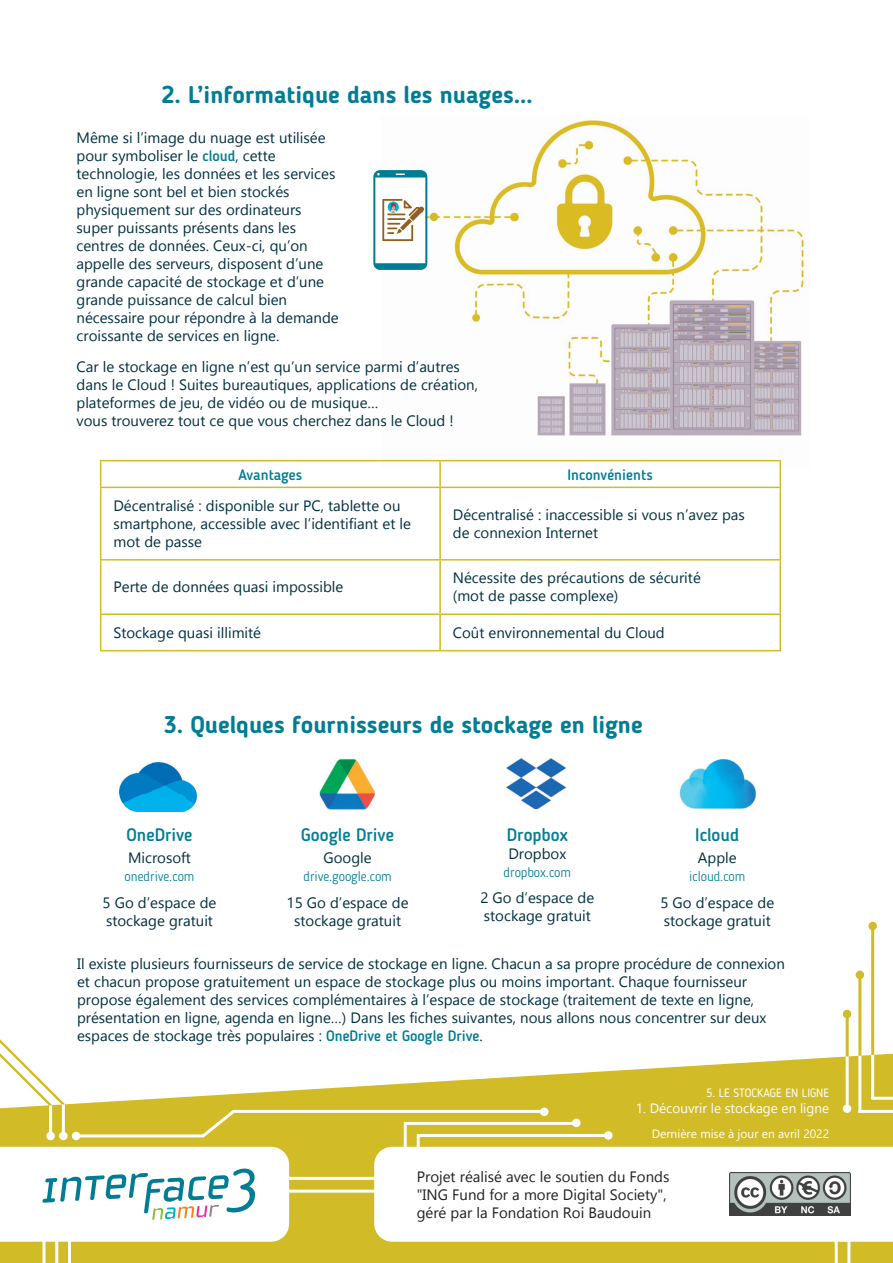
<style>
.page{position:relative;width:893px;height:1263px;background:#fff}
.page>*{position:absolute;margin:0;border:0;box-sizing:border-box;transform-origin:0 0}
.Titres{font:700 24px "Blogger Sans";color:#007d94}
.Paragraphe{font:500 18px "Blogger Sans";color:#007d94}
.Paragraphe-2{font:15px/18px "Gadugi";color:#002f41}
.t1{font:15px/18px "Gadugi";color:#231f20}
.Paragraphe-3{font:500 15px "Blogger Sans";color:#007d94}
.Paragraphe-4{font:300 13.5px "Blogger Sans";color:#007d94}
.t2{font:13.5px "Gadugi";color:#fff}
.t3{font:12px "Gadugi";color:#fff}
.t4{font:12px "Blogger Sans";color:#fff}
.s1{font-family:"Blogger Sans";font-weight:500;color:#007d94}
</style>
<div class="page">
<img style="left:381px;top:118px;width:425px;height:349px">
<div style="left:430px;top:213px;width:8px;height:8px;background:#d1bb26;border-radius:50%"></div>
<hr style="left:100px;top:460px;width:340px;height:1px;background:#d1bb26">
<svg style="left:100px;top:461px;width:1px;height:26px"></svg>
<hr style="left:100px;top:559px;width:340px;height:1px;background:#d1bb26">
<hr style="left:100px;top:613px;width:340px;height:2px;background:#d1bb26">
<hr style="left:440px;top:460px;width:341px;height:1px;background:#d1bb26">
<hr style="left:439px;top:461px;width:2px;height:26px;background:#d1bb26">
<hr style="left:779px;top:461px;width:2px;height:26px;background:#d1bb26">
<hr style="left:440px;top:559px;width:341px;height:1px;background:#d1bb26">
<hr style="left:440px;top:613px;width:341px;height:2px;background:#d1bb26">
<hr style="left:100px;top:487px;width:340px;height:1px;background:#d1bb26">
<hr style="left:100px;top:488px;width:1px;height:71px;background:#d1bb26">
<hr style="left:440px;top:487px;width:341px;height:1px;background:#d1bb26">
<hr style="left:439px;top:488px;width:2px;height:71px;background:#d1bb26">
<hr style="left:779px;top:488px;width:2px;height:71px;background:#d1bb26">
<hr style="left:100px;top:560px;width:1px;height:53px;background:#d1bb26">
<hr style="left:439px;top:560px;width:2px;height:53px;background:#d1bb26">
<hr style="left:779px;top:560px;width:2px;height:53px;background:#d1bb26">
<hr style="left:100px;top:615px;width:1px;height:35px;background:#d1bb26">
<hr style="left:439px;top:615px;width:2px;height:35px;background:#d1bb26">
<hr style="left:779px;top:615px;width:2px;height:35px;background:#d1bb26">
<hr style="left:100px;top:650px;width:340px;height:1px;background:#d1bb26">
<hr style="left:440px;top:650px;width:341px;height:1px;background:#d1bb26">
<img style="left:120px;top:762px;width:76px;height:49px">
<img style="left:679px;top:759px;width:77px;height:50px">
<img style="left:319px;top:758px;width:57px;height:51px">
<img style="left:506px;top:759px;width:61px;height:50px">
<svg style="left:373px;top:170px;width:54px;height:100px"></svg>
<svg style="left:0;top:1050px;width:893px;height:213px;fill:#d1bb26"></svg>
<svg style="left:374px;top:1147px;width:519px;height:95px"></svg>
<hr style="left:287px;top:1177px;width:96px;height:3px;background:#fff">
<hr style="left:287px;top:1189px;width:96px;height:3px;background:#fff">
<hr style="left:417px;top:1134px;width:3px;height:26px;background:#fff">
<hr style="left:417px;top:1134px;width:191px;height:3px;background:#fff">
<hr style="left:393px;top:1202px;width:33px;height:3px;background:#fff">
<hr style="left:393px;top:1215px;width:33px;height:3px;background:#fff">
<hr style="left:393px;top:1228px;width:33px;height:3px;background:#fff">
<hr style="left:835px;top:1239px;width:3px;height:24px;background:#fff">
<hr style="left:847px;top:1239px;width:3px;height:24px;background:#fff">
<div style="left:46px;top:1132px;width:9px;height:8px;background:#fff;border-radius:50%"></div>
<div style="left:59px;top:1132px;width:9px;height:8px;background:#fff;border-radius:50%"></div>
<hr style="left:49px;top:1104px;width:3px;height:31px;background:#fff">
<hr style="left:62px;top:1103px;width:3px;height:31px;background:#fff">
<hr style="left:55px;top:1232px;width:3px;height:31px;background:#fff">
<hr style="left:68px;top:1231px;width:3px;height:32px;background:#fff">
<hr style="left:43px;top:1231px;width:3px;height:32px;background:#fff">
<svg style="left:198px;top:1107px;width:40px;height:33px"></svg>
<hr style="left:76px;top:1134px;width:128px;height:3px;background:#fff">
<div style="left:72px;top:1132px;width:8px;height:8px;background:#fff;border-radius:50%"></div>
<svg style="left:0;top:1039px;width:65px;height:66px"></svg>
<hr style="left:233px;top:1110px;width:312px;height:3px;background:#fff">
<div style="left:540px;top:1107px;width:9px;height:9px;background:#fff;border-radius:50%"></div>
<hr style="left:871px;top:928px;width:3px;height:128px;background:#d1bb26">
<hr style="left:858px;top:973px;width:3px;height:84px;background:#d1bb26">
<hr style="left:846px;top:1015px;width:3px;height:42px;background:#d1bb26">
<hr style="left:846px;top:1056px;width:3px;height:55px;background:#fff">
<hr style="left:858px;top:1055px;width:3px;height:58px;background:#fff">
<hr style="left:871px;top:1055px;width:3px;height:44px;background:#fff">
<div style="left:843px;top:1104px;width:8px;height:9px;background:#fff;border-radius:50%"></div>
<hr style="left:858px;top:1110px;width:35px;height:3px;background:#fff">
<hr style="left:871px;top:1097px;width:22px;height:3px;background:#fff">
<div style="left:843px;top:1010px;width:8px;height:8px;background:#d1bb26;border-radius:50%"></div>
<div style="left:856px;top:970px;width:8px;height:9px;background:#d1bb26;border-radius:50%"></div>
<div style="left:868px;top:922px;width:9px;height:8px;background:#d1bb26;border-radius:50%"></div>
<img style="left:729px;top:1173px;width:121px;height:42px">
<svg style="left:0;top:1147px;width:289px;height:95px"></svg>
<hr style="left:404px;top:1122px;width:3px;height:27px;background:#fff">
<hr style="left:404px;top:1122px;width:172px;height:3px;background:#fff">
<div style="left:572px;top:1118px;width:9px;height:9px;background:#fff;border-radius:50%"></div>
<div style="left:604px;top:1131px;width:8px;height:9px;background:#fff;border-radius:50%"></div>
<p class="Titres" style="left:162px;top:80px;width:373px">2. L’informatique dans les nuages…</p>
<p class="Paragraphe-2" style="left:77px;top:128px;width:264px">Même si l’image du nuage est utilisée pour symboliser le <span class="s1">cloud</span>, cette technologie, les données et les services en ligne sont bel et bien stockés physiquement sur des ordinateurs super puissants présents dans les centres de données. Ceux-ci, qu’on appelle des serveurs, disposent d’une grande capacité de stockage et d’une grande puissance de calcul bien nécessaire pour répondre à la demande croissante de services en ligne.</p>
<p class="Paragraphe-2" style="left:77px;top:358px;width:403px">Car le stockage en ligne n’est qu’un service parmi d’autres dans le Cloud ! Suites bureautiques, applications de création, plateformes de jeu, de vidéo ou de musique…<br>vous trouverez tout ce que vous cherchez dans le Cloud !</p>
<p class="Paragraphe-3" style="left:239px;top:465px;width:65px">Avantages</p>
<p class="Paragraphe-3" style="left:568px;top:465px;width:87px">Inconvénients</p>
<p class="Paragraphe-2" style="left:113px;top:497px;width:299px">Décentralisé : disponible sur PC, tablette ou smartphone, accessible avec l’identifiant et le mot de passe</p>
<p class="Paragraphe-2" style="left:453px;top:506px;width:294px">Décentralisé : inaccessible si vous n’avez pas de connexion Internet</p>
<p class="Paragraphe-2" style="left:113px;top:578px;width:231px">Perte de données quasi impossible</p>
<p class="Paragraphe-2" style="left:453px;top:569px;width:249px">Nécessite des précautions de sécurité (mot de passe complexe)</p>
<p class="Paragraphe-2" style="left:113px;top:623px;width:149px">Stockage quasi illimité</p>
<p class="Paragraphe-2" style="left:453px;top:623px;width:213px">Coût environnemental du Cloud</p>
<p class="Titres" style="left:164px;top:710px;width:480px">3. Quelques fournisseurs de stockage en ligne</p>
<p class="Paragraphe" style="left:126px;top:824px;width:68px">OneDrive</p>
<p class="Paragraphe-2" style="left:128px;top:849px;width:64px">Microsoft</p>
<p class="Paragraphe-4" style="left:125px;top:868px;width:71px">onedrive.com</p>
<p class="Paragraphe-2" style="left:103px;top:893px;width:115px">5 Go d’espace de stockage gratuit</p>
<p class="Paragraphe" style="left:301px;top:824px;width:94px">Google Drive</p>
<p class="Paragraphe-2" style="left:324px;top:849px;width:50px">Google</p>
<p class="Paragraphe-4" style="left:303px;top:868px;width:90px">drive.google.com</p>
<p class="Paragraphe-2" style="left:287px;top:893px;width:123px;text-align:center">15 Go d’espace de stockage gratuit</p>
<p class="Paragraphe" style="left:507px;top:824px;width:62px">Dropbox</p>
<p class="Paragraphe-2" style="left:508px;top:844px;width:59px">Dropbox</p>
<p class="Paragraphe-4" style="left:504px;top:864px;width:69px">dropbox.com</p>
<p class="Paragraphe-2" style="left:480px;top:889px;width:115px">2 Go d’espace de stockage gratuit</p>
<p class="Paragraphe" style="left:695px;top:824px;width:46px">Icloud</p>
<p class="Paragraphe-2" style="left:698px;top:849px;width:40px">Apple</p>
<p class="Paragraphe-4" style="left:689px;top:868px;width:58px">icloud.com</p>
<p class="Paragraphe-2" style="left:660px;top:893px;width:115px">5 Go d’espace de stockage gratuit</p>
<p class="Paragraphe-2" style="left:77px;top:955px;width:709px">Il existe plusieurs fournisseurs de service de stockage en ligne. Chacun a sa propre procédure de connexion et chacun propose gratuitement un espace de stockage plus ou moins important. Chaque fournisseur propose également des services complémentaires à l’espace de stockage (traitement de texte en ligne, présentation en ligne, agenda en ligne…) Dans les fiches suivantes, nous allons nous concentrer sur deux espaces de stockage très populaires : <span class="s1">OneDrive et Google Drive</span>.</p>
<p class="t4" style="left:706px;top:1086px;width:124px">5. LE STOCKAGE EN LIGNE</p>
<p class="t2" style="left:636px;top:1100px;width:195px">1. Découvrir le stockage en ligne</p>
<p class="t3" style="left:652px;top:1126px;width:179px">Dernière mise à jour en avril 2022</p>
<p class="t1" style="left:417px;top:1167px;width:254px">Projet réalisé avec le soutien du Fonds "ING Fund for a more Digital Society", géré par la Fondation Roi Baudouin</p>
</div>
